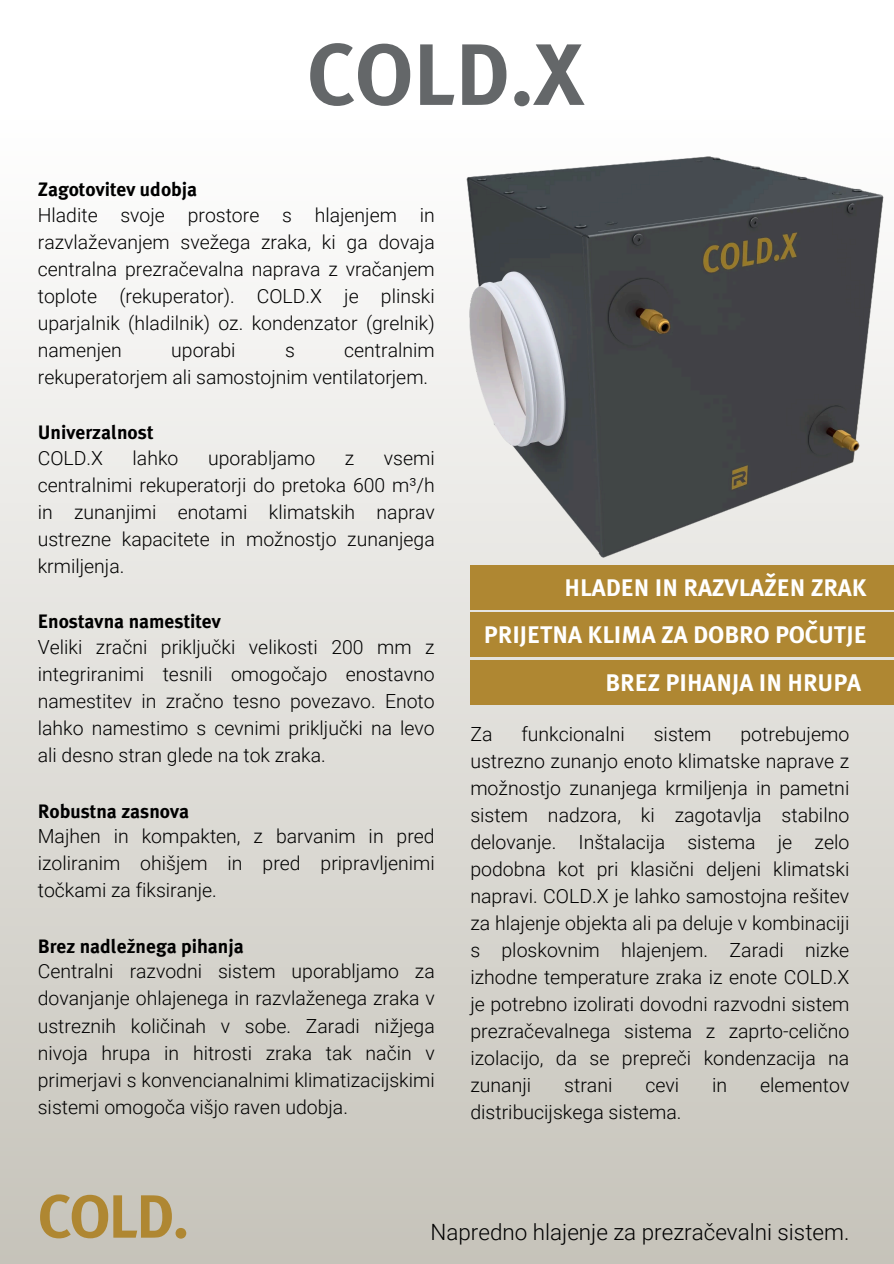
<style>
.page{position:relative;width:894px;height:1264px;background:#fff}
.page>*{position:absolute;margin:0;border:0;box-sizing:border-box;transform-origin:0 0}
.t1{font:700 87px "SS Meta Plus";color:#646769}
.t2{font:700 60.9px "SS Meta Plus";color:#af8732}
.t3{font:700 24px "SS Meta Plus";color:#fff}
.t4{font:300 22.35px "Roboto";color:#000}
.t5{font:300 19.5px/27px "Roboto";color:#000;text-align:justify}
.t6{font:300 19.35px/27px "Roboto";color:#000;text-align:justify}
.t7{font:700 19.35px "SS Meta Plus";color:#000}
</style>
<div class="page">
<div style="left:0;top:115px;width:893px;height:1148px;background:linear-gradient(to bottom,#fffffe,#c6c3ba)"></div>
<div style="left:470px;top:565px;width:423px;height:44px;background:#af8732"></div>
<div style="left:470px;top:612px;width:423px;height:45px;background:#af8732"></div>
<div style="left:470px;top:660px;width:423px;height:44px;background:#af8732"></div>
<img style="left:222px;top:135px;width:671px;height:435px">
<p class="t1" style="left:307px;top:21px;width:278px">COLD.X</p>
<p class="t7" style="left:38px;top:178px;width:161px">Zagotovitev udobja</p>
<p class="t6" style="left:38px;top:202px;width:398px">Hladite svoje prostore s hlajenjem in razvlaževanjem svežega zraka, ki ga dovaja centralna prezračevalna naprava z vračanjem toplote (rekuperator). COLD.X je plinski uparjalnik (hladilnik) oz. kondenzator (grelnik) namenjen</p>
<p class="t6" style="left:38px;top:337px;width:398px;text-indent:306px">centralnim rekuperatorjem ali samostojnim ventilatorjem.</p>
<p class="t7" style="left:38px;top:421px;width:117px">Univerzalnost</p>
<p class="t6" style="left:38px;top:445px;width:67px">COLD.X</p>
<p class="t6" style="left:133px;top:445px;width:47px">lahko</p>
<p class="t6" style="left:208px;top:445px;width:109px">uporabljamo</p>
<p class="t6" style="left:345px;top:445px;width:11px">z</p>
<p class="t6" style="left:171px;top:337px;width:66px">uporabi</p>
<p class="t6" style="left:285px;top:337px;width:11px">s</p>
<p class="t6" style="left:38px;top:445px;width:398px;text-indent:346px">vsemi centralnimi rekuperatorji do pretoka 600 m³/h in zunanjimi enotami klimatskih naprav ustrezne kapacitete in možnostjo zunanjega krmiljenja.</p>
<p class="t7" style="left:38px;top:610px;width:185px">Enostavna namestitev</p>
<h3 class="t6" style="left:38px;top:634px;width:398px">Veliki zračni priključki velikosti 200 mm z integriranimi tesnili omogočajo enostavno namestitev in zračno tesno povezavo. Enoto lahko namestimo s cevnimi priključki na levo ali desno stran glede na tok zraka.</h3>
<h3 class="t7" style="left:38px;top:799px;width:153px">Robustna zasnova</h3>
<h3 class="t6" style="left:38px;top:823px;width:398px">Majhen in kompakten, z barvanim in pred izoliranim ohišjem in pred pripravljenimi točkami za fiksiranje.</h3>
<p class="t7" style="left:38px;top:934px;width:207px">Brez nadležnega pihanja</p>
<h2 class="t6" style="left:38px;top:958px;width:398px">Centralni razvodni sistem uporabljamo za dovanjanje ohlajenega in razvlaženega zraka v ustreznih količinah v sobe. Zaradi nižjega nivoja hrupa in hitrosti zraka tak način v primerjavi s konvencianalnimi klimatizacijskimi sistemi omogoča višjo raven udobja.</h2>
<h1 class="t3" style="left:564px;top:572px;width:303px">HLADEN IN RAZVLAŽEN ZRAK</h1>
<p class="t3" style="left:484px;top:620px;width:384px">PRIJETNA KLIMA ZA DOBRO POČUTJE</p>
<p class="t3" style="left:605px;top:667px;width:257px">BREZ PIHANJA IN HRUPA</p>
<p class="t5" style="left:470px;top:720px;width:24px">Za</p>
<p class="t5" style="left:521px;top:720px;width:105px">funkcionalni</p>
<p class="t5" style="left:653px;top:720px;width:59px">sistem</p>
<p class="t5" style="left:470px;top:720px;width:380px;text-indent:270px">potrebujemo ustrezno zunanjo enoto klimatske naprave z možnostjo zunanjega krmiljenja in pametni sistem nadzora, ki zagotavlja stabilno delovanje. Inštalacija sistema je zelo podobna kot pri klasični deljeni klimatski napravi. COLD.X je lahko samostojna rešitev za hlajenje objekta ali pa deluje v kombinaciji s ploskovnim hlajenjem. Zaradi nizke izhodne temperature zraka iz enote COLD.X je potrebno izolirati dovodni razvodni sistem prezračevalnega sistema z zaprto-celično izolacijo, da se prepreči kondenzacija na zunanji</p>
<p class="t5" style="left:564px;top:1071px;width:50px">strani</p>
<p class="t5" style="left:645px;top:1071px;width:35px">cevi</p>
<p class="t5" style="left:712px;top:1071px;width:17px">in</p>
<p class="t5" style="left:760px;top:1071px;width:91px">elementov</p>
<p class="t5" style="left:470px;top:1098px;width:212px">distribucijskega sistema.</p>
<p class="t2" style="left:38px;top:1178px;width:153px">COLD.</p>
<p class="t4" style="left:430px;top:1219px;width:420px">Napredno hlajenje za prezračevalni sistem.</p>
</div>
